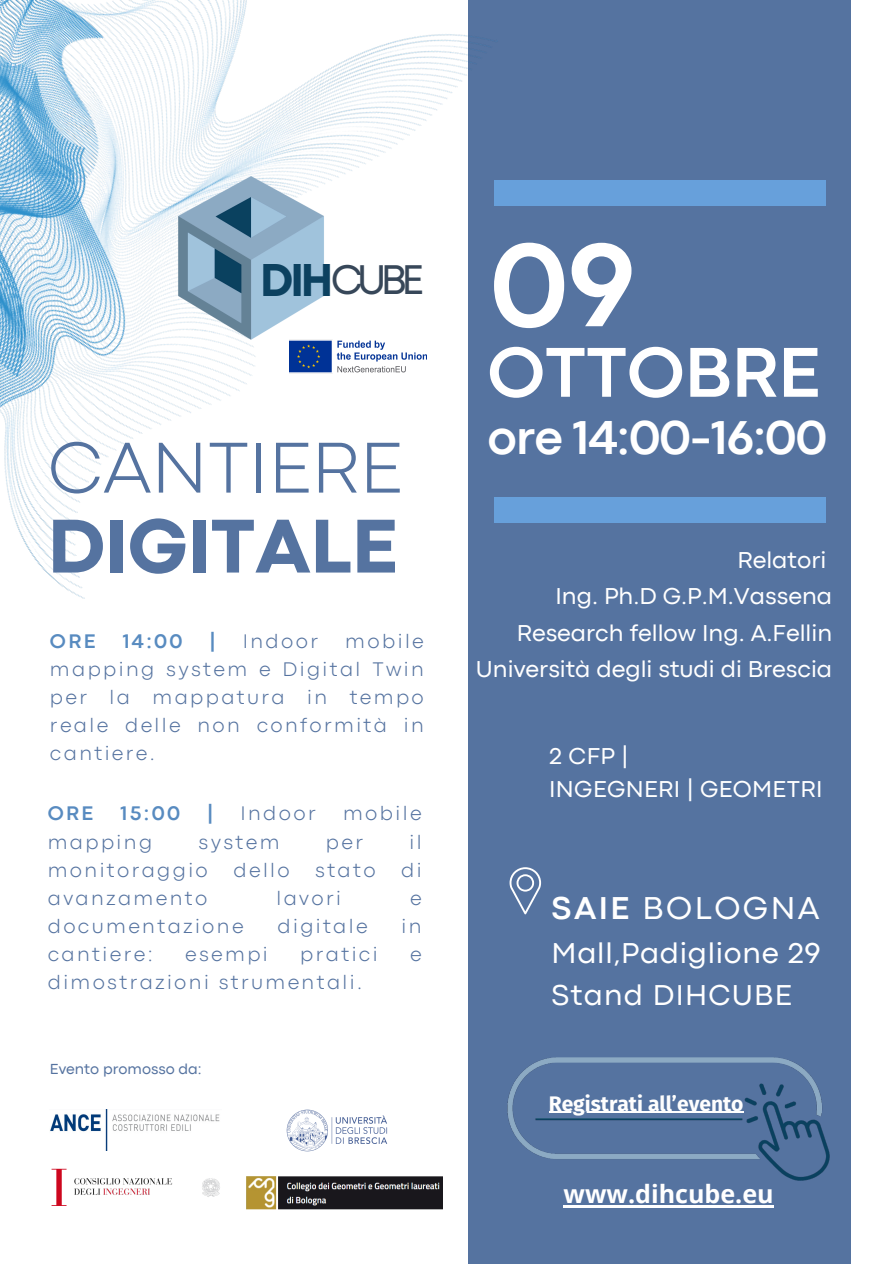
<style>
.page{position:relative;width:894px;height:1264px;background:#fff}
.page>*{position:absolute;margin:0;border:0;box-sizing:border-box;transform-origin:0 0}
.t1{font:700 123px "Codec Pro";color:#fff}
.t2{font:800 79.5px "Codec Pro";color:#5573a0}
.t3{font:300 75px "Codec Pro";color:#5573a0}
.t4{font:700 73.5px "Codec Pro";color:#fff}
.t5{font:700 49.5px "Codec Pro";letter-spacing:-.02em;color:#fff}
.t6{font:41.1px "Mont";color:#374759}
.t7{font:33px "Codec Pro";letter-spacing:.075em;color:#fff}
.t8{font:30px/41.7px "Codec Pro";letter-spacing:.025em;color:#fff}
.t9{font:700 25.05px "Open Sans";color:#fff}
.t10{font:24px/36px "Codec Pro";color:#fff;text-align:right}
.t11{font:700 21px "Fira Sans";color:#fefefe}
.t12{font:300 20.55px/28.2px "Codec Pro";letter-spacing:.115em;color:#5573a0;text-align:justify}
.t13{font:700 20.55px "Codec Pro";letter-spacing:.115em;color:#588bc0}
.t14{font:15.15px "Codec Pro";color:#5573a0}
.s1{font-weight:700;font-size:45.75px;color:#0c4160}
.s2{font-weight:700}
</style>
<div class="page">
<div style="left:468px;top:0;width:382px;height:1263px;background:#5573a0"></div>
<img style="left:286px;top:1109px;width:102px;height:43px">
<img style="left:0;top:0;width:571px;height:599px">
<div style="left:493px;top:180px;width:332px;height:26px;background:#67a0db"></div>
<div style="left:493px;top:497px;width:332px;height:25px;background:#67a0db"></div>
<img style="left:289px;top:339px;width:137px;height:36px">
<img style="left:50px;top:1109px;width:170px;height:40px">
<img style="left:247px;top:1176px;width:195px;height:32px">
<svg style="left:52px;top:1168px;width:15px;height:37px"></svg>
<img style="left:74px;top:1178px;width:99px;height:17px">
<img style="left:202px;top:1178px;width:18px;height:19px">
<img style="left:147px;top:145px;width:207px;height:225px">
<img style="left:507px;top:1057px;width:323px;height:124px">
<hr style="left:548px;top:1111px;width:195px;height:1px;background:#fefefe">
<svg style="left:509px;top:867px;width:32px;height:47px"></svg>
<hr style="left:563px;top:1205px;width:210px;height:2px;background:#fff">
<h3 class="t6" style="left:260px;top:264px;width:166px"><span class="s1">DIH</span>CUBE</h3>
<h1 class="t3" style="left:48px;top:441px;width:356px">CANTIERE</h1>
<h2 class="t2" style="left:48px;top:518px;width:351px">DIGITALE</h2>
<p class="t13" style="left:50px;top:633px;width:47px">ORE</p>
<p class="t13" style="left:123px;top:633px;width:61px">14:00</p>
<p class="t13" style="left:210px;top:633px;width:7px">|</p>
<p class="t12" style="left:243px;top:628px;width:77px">Indoor</p>
<p class="t12" style="left:50px;top:628px;width:375px;text-indent:295px">mobile mapping system e Digital Twin per la mappatura in tempo reale delle non conformità in cantiere.</p>
<h5 class="t13" style="left:48px;top:806px;width:47px">ORE</h5>
<h5 class="t13" style="left:120px;top:806px;width:61px">15:00</h5>
<h5 class="t13" style="left:207px;top:806px;width:7px">|</h5>
<h5 class="t12" style="left:240px;top:801px;width:77px">Indoor</h5>
<h5 class="t12" style="left:343px;top:801px;width:80px">mobile</h5>
<h5 class="t12" style="left:48px;top:829px;width:106px">mapping</h5>
<h5 class="t12" style="left:198px;top:829px;width:82px">system</h5>
<h5 class="t12" style="left:326px;top:829px;width:39px">per</h5>
<h5 class="t12" style="left:48px;top:829px;width:375px;text-indent:361px">il monitoraggio dello stato di avanzamento</h5>
<h5 class="t12" style="left:276px;top:885px;width:66px">lavori</h5>
<h5 class="t12" style="left:410px;top:885px;width:13px">e</h5>
<h5 class="t12" style="left:48px;top:913px;width:197px">documentazione</h5>
<h5 class="t12" style="left:277px;top:913px;width:92px">digitale</h5>
<h5 class="t12" style="left:401px;top:913px;width:21px">in</h5>
<h5 class="t12" style="left:48px;top:941px;width:106px">cantiere:</h5>
<h5 class="t12" style="left:185px;top:941px;width:84px">esempi</h5>
<h5 class="t12" style="left:300px;top:941px;width:79px">pratici</h5>
<h5 class="t12" style="left:410px;top:941px;width:13px">e</h5>
<h5 class="t12" style="left:48px;top:969px;width:315px">dimostrazioni strumentali.</h5>
<p class="t14" style="left:50px;top:1063px;width:153px">Evento promosso da:</p>
<h1 class="t1" style="left:490px;top:242px;width:147px">09</h1>
<p class="t4" style="left:487px;top:346px;width:334px">OTTOBRE</p>
<h6 class="t5" style="left:487px;top:420px;width:341px">ore 14:00-16:00</h6>
<p class="t10" style="left:737px;top:544px;width:90px">Relatori</p>
<p class="t10" style="left:516px;top:580px;width:317px">Ing. Ph.D G.P.M.Vassena<br>Research fellow Ing. A.Fellin</p>
<p class="t10" style="left:476px;top:652px;width:357px">Università degli studi di Brescia</p>
<p class="t10" style="left:549px;top:741px;width:275px;line-height:32.7px;text-align:left">2 CFP |<br>INGEGNERI | GEOMETRI</p>
<p class="t7" style="left:551px;top:896px;width:269px"><span class="s2">SAIE</span> BOLOGNA</p>
<p class="t8" style="left:551px;top:934px;width:271px">Mall,Padiglione 29<br>Stand DIHCUBE</p>
<p class="t11" style="left:548px;top:1090px;width:196px">Registrati all’evento</p>
<p class="t9" style="left:563px;top:1176px;width:211px">www.dihcube.eu</p>
</div>
